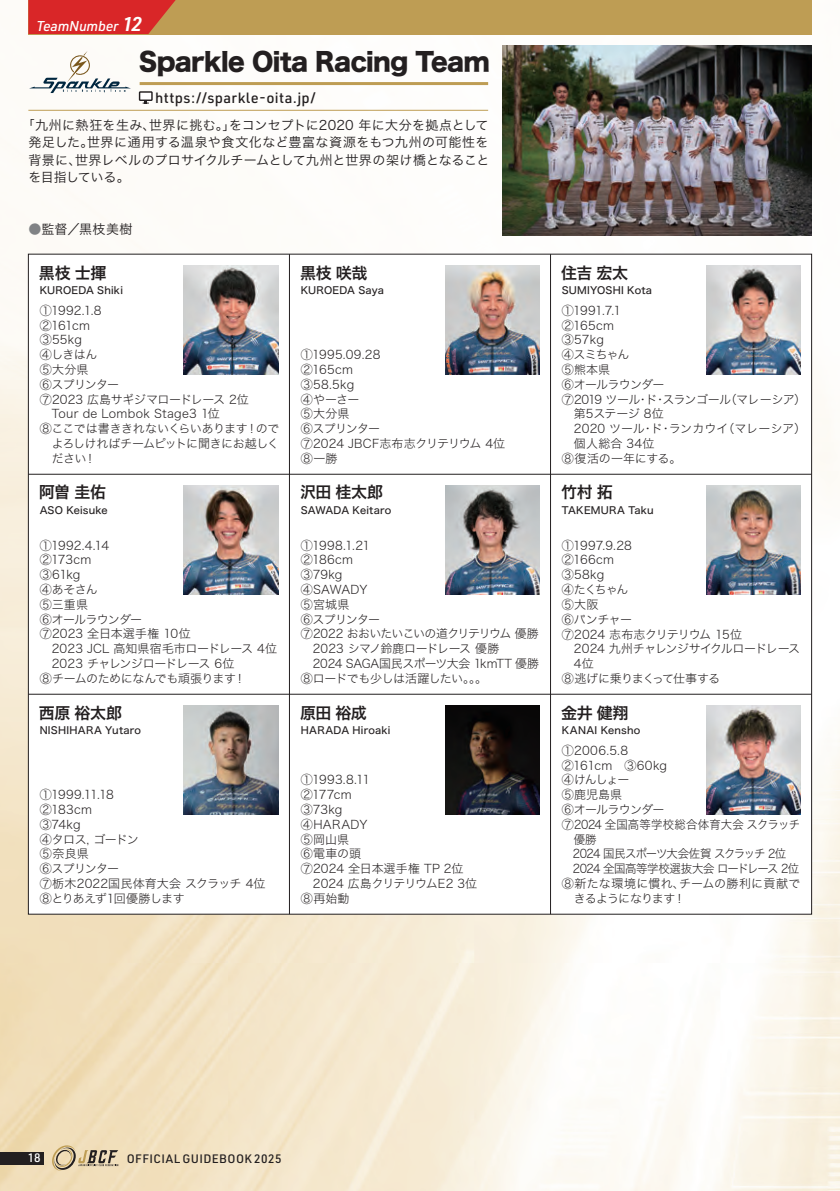
<style>
.page{position:relative;width:840px;height:1191px;background:#fff}
.page>*{position:absolute;margin:0;border:0;box-sizing:border-box;transform-origin:0 0}
.t1{font:25px "Hira Kaku Std W8";letter-spacing:-.025em;color:#231f20}
.t2{font:16px "Hira Kaku Std W6";letter-spacing:-.025em;color:#231f20}
.t3{font:500 14.6px "URWDIN";letter-spacing:.03em;color:#231f20}
.t4{font:italic 500 14px "URWDIN";letter-spacing:-.02em;color:#fff}
.t5{font:13px/17.4px "Hira Kaku Std W3";letter-spacing:.005em;color:#231f20;text-align:justify}
.t6{font:12px/14.8px "Hira Kaku Std W2";letter-spacing:-.02em;color:#231f20}
.t7{font:12px/14.8px "Hira Kaku Std W2";color:#231f20}
.t8{font:12px "Hira Kaku Std W2";letter-spacing:-.06em;color:#231f20}
.t9{font:12px/14.8px "Hira Kaku Std W2";letter-spacing:.01em;color:#231f20}
.t10{font:12px "Hira Kaku Std W2";letter-spacing:.025em;color:#231f20}
.t11{font:12px "Hira Kaku Std W2";letter-spacing:-.05em;color:#231f20}
.t12{font:12px "Hira Kaku Std W2";letter-spacing:-.04em;color:#231f20;scale:.95 1}
.t13{font:12px "Hira Kaku Std W2";letter-spacing:.005em;color:#231f20}
.t14{font:12px "Hira Kaku Std W2";letter-spacing:-.06em;color:#231f20;scale:.95 1}
.t15{font:500 12px "URWDIN";letter-spacing:.035em;color:#231f20}
.t16{font:12px "Hira Kaku Std W2";letter-spacing:-.04em;color:#231f20}
.t17{font:12px "Hira Kaku Std W2";letter-spacing:-.075em;color:#231f20}
.t18{font:12px "Hira Kaku Std W2";letter-spacing:-.065em;color:#231f20}
.t19{font:12px "Hira Kaku Std W2";letter-spacing:-.02em;color:#231f20;scale:.95 1}
.t20{font:500 12px "URWDIN";color:#fff}
.t21{font:10px "Hira Kaku Std W5";letter-spacing:.02em;color:#231f20}
.s1{font-weight:600;font-size:19.6px}
.s2{color:#808285}
</style>
<div class="page">
<img style="left:0;top:0;width:839px;height:1191px">
<div style="left:28px;top:0;width:783px;height:34px;background:#be9d54"></div>
<svg style="left:28px;top:0;width:147px;height:34px;background:#d6302b"></svg>
<div style="left:28px;top:254px;width:783px;height:660px;background:#fff"></div>
<hr style="left:139px;top:82px;width:349px;height:3px;background:#be9d54">
<hr style="left:28px;top:110px;width:460px;height:1px;background:#be9d54">
<hr style="left:549px;top:254px;width:1px;height:660px;background:#231f20">
<hr style="left:289px;top:254px;width:1px;height:660px;background:#231f20">
<hr style="left:28px;top:474px;width:783px;height:1px;background:#231f20">
<hr style="left:28px;top:693px;width:783px;height:1px;background:#231f20">
<div style="left:139px;top:92px;width:13px;height:8px;background:#fff"></div>
<div style="left:139px;top:91px;width:14px;height:10px;border:1px solid #231f20"></div>
<svg style="left:143px;top:99px;width:5px;height:5px"></svg>
<img style="left:502px;top:45px;width:309px;height:190px">
<img style="left:184px;top:265px;width:94px;height:110px">
<img style="left:445px;top:265px;width:94px;height:110px">
<img style="left:706px;top:265px;width:93px;height:110px">
<img style="left:184px;top:485px;width:94px;height:110px">
<img style="left:445px;top:485px;width:94px;height:110px">
<img style="left:706px;top:485px;width:93px;height:110px">
<img style="left:184px;top:705px;width:94px;height:110px">
<img style="left:445px;top:705px;width:94px;height:110px">
<img style="left:706px;top:705px;width:93px;height:110px">
<svg style="left:29px;top:51px;width:102px;height:42px"></svg>
<svg style="left:51px;top:1143px;width:67px;height:28px;background:#c9b898"></svg>
<div style="left:0;top:1152px;width:44px;height:12px;background:#231f20"></div>
<p class="t4" style="left:36px;top:16px;width:107px">TeamNumber <span class="s1">12</span></p>
<h1 class="t1" style="left:139px;top:47px;width:352px">Sparkle Oita Racing Team</h1>
<p class="t3" style="left:155px;top:88px;width:162px">https://sparkle-oita.jp/</p>
<p class="t5" style="left:28px;top:116px;width:462px;text-indent:-6px">「九州に熱狂を生み、世界に挑む。」をコンセプトに2020 年に大分を拠点として発足した。世界に通用する温泉や食文化など豊富な資源をもつ九州の可能性を背景に、世界レベルのプロサイクルチームとして九州と世界の架け橋となることを目指している。</p>
<p class="t5" style="left:28px;top:221px;width:105px"><span class="s2">●</span>監督／黒枝美樹</p>
<h2 class="t2" style="left:39px;top:260px;width:69px">黒枝 士揮</h2>
<p class="t21" style="left:40px;top:282px;width:85px">KUROEDA Shiki</p>
<p class="t6" style="left:40px;top:302px;width:63px">①1992.1.8</p>
<p class="t6" style="left:40px;top:317px;width:52px">②161cm</p>
<p class="t6" style="left:40px;top:332px;width:44px">③55kg</p>
<p class="t6" style="left:40px;top:347px;width:59px">④しきはん</p>
<p class="t6" style="left:40px;top:362px;width:50px">⑤大分県</p>
<p class="t18" style="left:40px;top:375px;width:81px">⑥スプリンター</p>
<p class="t6" style="left:40px;top:391px;width:210px">⑦2023 広島サギジマロードレース 2位</p>
<p class="t10" style="left:40px;top:405px;width:182px">　Tour de Lombok Stage3 1位</p>
<p class="t6" style="left:40px;top:421px;width:241px">⑧ここでは書ききれないくらいあります！ので</p>
<p class="t8" style="left:52px;top:434px;width:229px">よろしければチームピットに聞きにお越しく</p>
<p class="t6" style="left:52px;top:450px;width:46px">ださい！</p>
<h2 class="t2" style="left:39px;top:480px;width:69px">阿曽 圭佑</h2>
<p class="t21" style="left:40px;top:502px;width:70px">ASO Keisuke</p>
<p class="t6" style="left:40px;top:537px;width:239px">①1992.4.14<br>②173cm<br>③61kg<br>④あそさん<br>⑤三重県<br>⑥オールラウンダー<br>⑦2023 全日本選手権 10位<br>　2023 JCL 高知県宿毛市ロードレース 4位　2023 チャレンジロードレース 6位<br>⑧チームのためになんでも頑張ります！</p>
<h2 class="t2" style="left:39px;top:700px;width:84px">西原 裕太郎</h2>
<p class="t21" style="left:40px;top:722px;width:103px">NISHIHARA Yutaro</p>
<p class="t6" style="left:40px;top:787px;width:227px">①1999.11.18<br>②183cm<br>③74kg<br>④タロス, ゴードン<br>⑤奈良県<br>⑥スプリンター<br>⑦栃木2022国民体育大会 スクラッチ 4位<br>⑧とりあえず1回優勝します</p>
<h2 class="t2" style="left:300px;top:260px;width:69px">黒枝 咲哉</h2>
<p class="t21" style="left:300px;top:282px;width:85px">KUROEDA Saya</p>
<p class="t9" style="left:300px;top:347px;width:206px">①1995.09.28<br>②165cm<br>③58.5kg<br>④やーさー<br>⑤大分県<br>⑥スプリンター<br>⑦2024 JBCF志布志クリテリウム 4位<br>⑧一勝</p>
<h2 class="t2" style="left:300px;top:480px;width:85px">沢田 桂太郎</h2>
<p class="t21" style="left:300px;top:502px;width:92px">SAWADA Keitaro</p>
<p class="t6" style="left:300px;top:537px;width:71px">①1998.1.21</p>
<p class="t6" style="left:300px;top:552px;width:54px">②186cm</p>
<p class="t6" style="left:300px;top:567px;width:43px">③79kg</p>
<p class="t7" style="left:300px;top:582px;width:68px">④SAWADY</p>
<p class="t6" style="left:300px;top:596px;width:50px">⑤宮城県</p>
<p class="t8" style="left:300px;top:610px;width:81px">⑥スプリンター</p>
<p class="t8" style="left:300px;top:625px;width:239px">⑦2022 おおいたいこいの道クリテリウム 優勝</p>
<p class="t6" style="left:312px;top:641px;width:188px">2023 シマノ鈴鹿ロードレース 優勝</p>
<p class="t6" style="left:312px;top:656px;width:228px">2024 SAGA国民スポーツ大会 1kmTT 優勝</p>
<p class="t16" style="left:300px;top:669px;width:188px">⑧ロードでも少しは活躍したい。。。</p>
<h2 class="t2" style="left:300px;top:700px;width:68px">原田 裕成</h2>
<p class="t21" style="left:300px;top:722px;width:91px">HARADA Hiroaki</p>
<p class="t7" style="left:300px;top:772px;width:178px">①1993.8.11<br>②177cm<br>③73kg<br>④HARADY<br>⑤岡山県<br>⑥電車の頭<br>⑦2024 全日本選手権 TP 2位　2024 広島クリテリウムE2 3位<br>⑧再始動</p>
<h2 class="t2" style="left:560px;top:260px;width:68px">住吉 宏太</h2>
<p class="t21" style="left:561px;top:282px;width:91px">SUMIYOSHI Kota</p>
<p class="t6" style="left:561px;top:302px;width:61px">①1991.7.1</p>
<p class="t6" style="left:561px;top:317px;width:54px">②165cm</p>
<p class="t6" style="left:561px;top:332px;width:43px">③57kg</p>
<p class="t6" style="left:561px;top:347px;width:69px">④スミちゃん</p>
<p class="t6" style="left:561px;top:362px;width:50px">⑤熊本県</p>
<p class="t8" style="left:561px;top:375px;width:104px">⑥オールラウンダー</p>
<p class="t11" style="left:561px;top:390px;width:246px">⑦2019 ツール・ド・スランゴール（マレーシア）</p>
<p class="t6" style="left:573px;top:406px;width:91px">第5ステージ 8位</p>
<p class="t7" style="left:561px;top:421px;width:246px">　2020 ツール・ド・ランカウイ（マレーシア）</p>
<p class="t6" style="left:573px;top:436px;width:82px">個人総合 34位</p>
<p class="t7" style="left:561px;top:450px;width:121px">⑧復活の一年にする。</p>
<h2 class="t2" style="left:560px;top:480px;width:53px">竹村 拓</h2>
<p class="t21" style="left:561px;top:502px;width:93px">TAKEMURA Taku</p>
<p class="t6" style="left:561px;top:537px;width:72px">①1997.9.28</p>
<p class="t6" style="left:561px;top:552px;width:54px">②166cm</p>
<p class="t6" style="left:561px;top:567px;width:44px">③58kg</p>
<p class="t6" style="left:561px;top:582px;width:68px">④たくちゃん</p>
<p class="t6" style="left:561px;top:596px;width:38px">⑤大阪</p>
<p class="t6" style="left:561px;top:611px;width:72px">⑥パンチャー</p>
<p class="t6" style="left:561px;top:626px;width:182px">⑦2024 志布志クリテリウム 15位</p>
<p class="t6" style="left:561px;top:641px;width:240px">　2024 九州チャレンジサイクルロードレース</p>
<p class="t6" style="left:573px;top:656px;width:21px">4位</p>
<p class="t8" style="left:561px;top:669px;width:160px">⑧逃げに乗りまくって仕事する</p>
<h2 class="t2" style="left:560px;top:700px;width:69px">金井 健翔</h2>
<p class="t21" style="left:561px;top:722px;width:80px">KANAI Kensho</p>
<p class="t6" style="left:561px;top:742px;width:68px">①2006.5.8</p>
<p class="t6" style="left:561px;top:757px;width:107px">②161cm　③60kg</p>
<p class="t6" style="left:561px;top:772px;width:69px">④けんしょー</p>
<p class="t6" style="left:561px;top:787px;width:62px">⑤鹿児島県</p>
<p class="t8" style="left:561px;top:800px;width:104px">⑥オールラウンダー</p>
<p class="t13" style="left:561px;top:815px;width:240px">⑦2024 全国高等学校総合体育大会 スクラッチ</p>
<p class="t19" style="left:573px;top:830px;width:25px">優勝</p>
<p class="t14" style="left:561px;top:845px;width:237px">　2024 国民スポーツ大会佐賀 スクラッチ 2位</p>
<p class="t12" style="left:561px;top:859px;width:251px">　2024 全国高等学校選抜大会 ロードレース 2位</p>
<p class="t10" style="left:561px;top:874px;width:240px">⑧新たな環境に慣れ、チームの勝利に貢献で</p>
<p class="t17" style="left:573px;top:889px;width:113px">きるようになります！</p>
<p class="t20" style="left:28px;top:1150px;width:14px">18</p>
<p class="t15" style="left:127px;top:1150px;width:156px">OFFICIAL GUIDEBOOK 2025</p>
</div>
